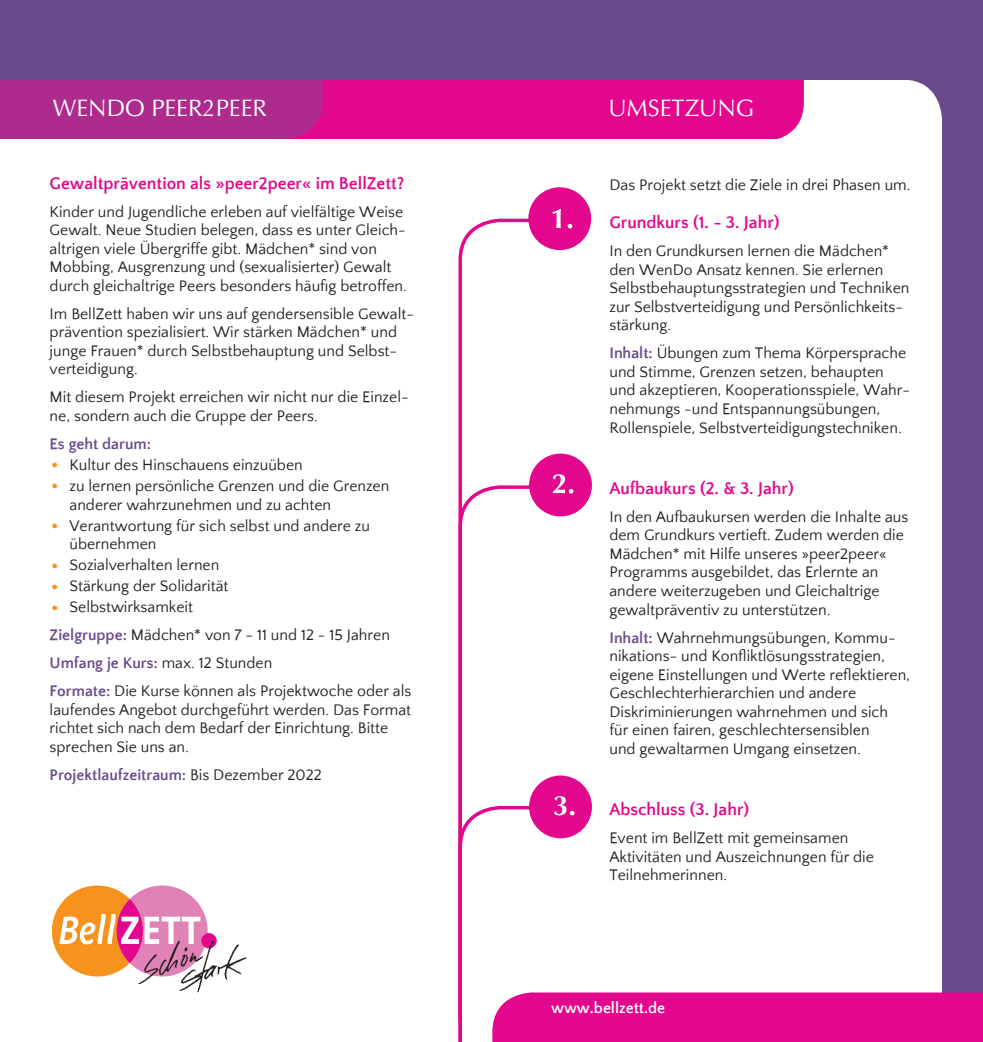
<style>
.page{position:relative;width:983px;height:1042px;background:#fff}
.page>*{position:absolute;margin:0;border:0;box-sizing:border-box;transform-origin:0 0}
.t1{font:23.62px "Optima";color:#fff}
.t2{font:700 17.5px "Quattrocento Sans";color:#e2078c}
.t3{font:15.75px/18.6px "Quattrocento Sans";color:#231f20}
.t4{font:700 15.75px "Quattrocento Sans";color:#694a8a}
.t5{font:700 15.75px "Quattrocento Sans";color:#fff}
.s1{font-weight:700;font-size:33.25px;color:#f7931d}
.s2{font-weight:700;color:#694a8a}
.s3{font-weight:400;color:#231f20}
</style>
<div class="page">
<div style="left:0;top:0;width:982px;height:1042px;background:#694a8a"></div>
<div style="left:0;top:80px;width:941px;height:962px;background:#fff"></div>
<div style="left:322px;top:80px;width:481px;height:59px;background:#e2078c"></div>
<div style="left:0;top:80px;width:322px;height:59px;background:#ac2b8c"></div>
<div style="left:0;top:139px;width:914px;height:176px;background:#fff"></div>
<div style="left:458px;top:219px;width:75px;height:266px;background:#fff"></div>
<svg style="left:458px;top:485px;width:75px;height:321px;background:#fdeff7"></svg>
<svg style="left:458px;top:806px;width:75px;height:236px;background:#fdeef7"></svg>
<div style="left:533px;top:167px;width:205px;height:866px;background:#fff"></div>
<div style="left:528px;top:187px;width:63px;height:63px;background:#e2078c;border-radius:50%"></div>
<svg style="left:552px;top:209px;width:20px;height:19px"></svg>
<div style="left:529px;top:453px;width:62px;height:63px;background:#e2078c;border-radius:50%"></div>
<svg style="left:552px;top:474px;width:21px;height:19px"></svg>
<div style="left:529px;top:775px;width:62px;height:63px;background:#e2078c;border-radius:50%"></div>
<svg style="left:554px;top:796px;width:20px;height:19px"></svg>
<div style="left:52px;top:885px;width:91px;height:91px;background:#f7931d;border-radius:50%"></div>
<div style="left:117px;top:885px;width:90px;height:91px;background:#e082b5;border-radius:50%"></div>
<svg style="left:117px;top:899px;width:26px;height:64px"></svg>
<svg style="left:59px;top:914px;width:141px;height:30px"></svg>
<svg style="left:201px;top:933px;width:16px;height:15px"></svg>
<img style="left:137px;top:935px;width:68px;height:50px">
<img style="left:175px;top:937px;width:74px;height:58px">
<div style="left:492px;top:992px;width:490px;height:50px;background:#e2078c"></div>
<h1 class="t1" style="left:53px;top:94px;width:215px">WENDO PEER2PEER</h1>
<h1 class="t1" style="left:608px;top:94px;width:147px">UMSETZU NG</h1>
<p class="t2" style="left:50px;top:174px;width:356px">Gewaltprävention als »peer2peer« im BellZett?</p>
<p class="t3" style="left:50px;top:203px;width:358px">Kinder und Jugendliche erleben auf vielfältige Weise Gewalt. Neue Studien belegen, dass es unter Gleich&shy;altrigen viele Übergriffe gibt. Mädchen* sind von Mobbing, Ausgrenzung und (sexualisierter) Gewalt durch gleichaltrige Peers besonders häufig betroffen.</p>
<p class="t3" style="left:50px;top:305px;width:366px">Im BellZett haben wir uns auf gendersensible Gewalt&shy;prävention spezialisiert. Wir stärken Mädchen* und junge Frauen* durch Selbstbehauptung und Selbst&shy;verteidigung.</p>
<p class="t3" style="left:50px;top:388px;width:360px">Mit diesem Projekt erreichen wir nicht nur die Einzel&shy;ne, sondern auch die Gruppe der Peers.</p>
<p class="t4" style="left:50px;top:436px;width:103px">Es geht darum:</p>
<p class="t3" style="left:50px;top:456px;width:254px"><span class="s1">•</span> Kultur des Hinschauens einzuüben</p>
<p class="t3" style="left:69px;top:477px;width:321px;text-indent:-20px"><span class="s1">•</span> zu lernen persönliche Grenzen und die Grenzen anderer wahrzunehmen und zu achten</p>
<p class="t3" style="left:69px;top:517px;width:302px;text-indent:-20px"><span class="s1">•</span> Verantwortung für sich selbst und andere zu übernehmen</p>
<p class="t3" style="left:50px;top:556px;width:171px"><span class="s1">•</span> Sozialverhalten lernen</p>
<p class="t3" style="left:50px;top:577px;width:180px"><span class="s1">•</span> Stärkung der Solidarität</p>
<p class="t3" style="left:50px;top:593px;width:363px;line-height:28px"><span class="s1">•</span> Selbstwirksamkeit<br><span class="s2">Zielgruppe:</span> Mädchen* von 7 - 11 und 12 - 15 Jahren <span class="s2">Umfang je Kurs:</span> max. 12 Stunden<br><span class="s2">Formate:</span> Die Kurse können als Projektwoche oder als</p>
<p class="t3" style="left:50px;top:701px;width:363px">laufendes Angebot durchgeführt werden. Das Format richtet sich nach dem Bedarf der Einrichtung. Bitte sprechen Sie uns an.</p>
<p class="t4" style="left:50px;top:766px;width:273px">Projektlaufzeitraum: <span class="s3">Bis Dezember 2022</span></p>
<p class="t3" style="left:609px;top:176px;width:302px">Das Projekt setzt die Ziele in drei Phasen um.</p>
<p class="t2" style="left:609px;top:213px;width:172px">Grundkurs (1. - 3. Jahr)</p>
<p class="t3" style="left:609px;top:242px;width:301px">In den Grundkursen lernen die Mädchen* den WenDo Ansatz kennen. Sie erlernen Selbstbehauptungsstrategien und Techniken zur Selbstverteidigung und Persönlichkeits&shy;stärkung.</p>
<p class="t3" style="left:609px;top:344px;width:302px"><span class="s2">Inhalt:</span> Übungen zum Thema Körpersprache und Stimme, Grenzen setzen, behaupten und akzeptieren, Kooperationsspiele, Wahr&shy;nehmungs -und Entspannungsübungen, Rollenspiele, Selbstverteidigungstechniken.</p>
<p class="t2" style="left:609px;top:479px;width:186px">Aufbaukurs (2. &amp; 3. Jahr)</p>
<p class="t3" style="left:609px;top:508px;width:300px">In den Aufbaukursen werden die Inhalte aus dem Grundkurs vertieft. Zudem werden die Mädchen* mit Hilfe unseres »peer2peer« Programms ausgebildet, das Erlernte an andere weiterzugeben und Gleichaltrige gewaltpräventiv zu unterstützen.</p>
<p class="t3" style="left:609px;top:628px;width:302px"><span class="s2">Inhalt:</span> Wahrnehmungsübungen, Kommu&shy;nikations- und Konfliktlösungsstrategien, eigene Einstellungen und Werte reflektieren, Geschlechterhierarchien und andere Diskriminierungen wahrnehmen und sich für einen fairen, geschlechtersensiblen<br>und gewaltarmen Umgang einsetzen.</p>
<p class="t2" style="left:609px;top:800px;width:141px">Abschluss (3. Jahr)</p>
<p class="t3" style="left:609px;top:829px;width:266px">Event im BellZett mit gemeinsamen<br>Aktivitäten und Auszeichnungen für die<br>Teilnehmerinnen.</p>
<p class="t5" style="left:551px;top:1000px;width:116px">www.bellzett.de</p>
</div>
